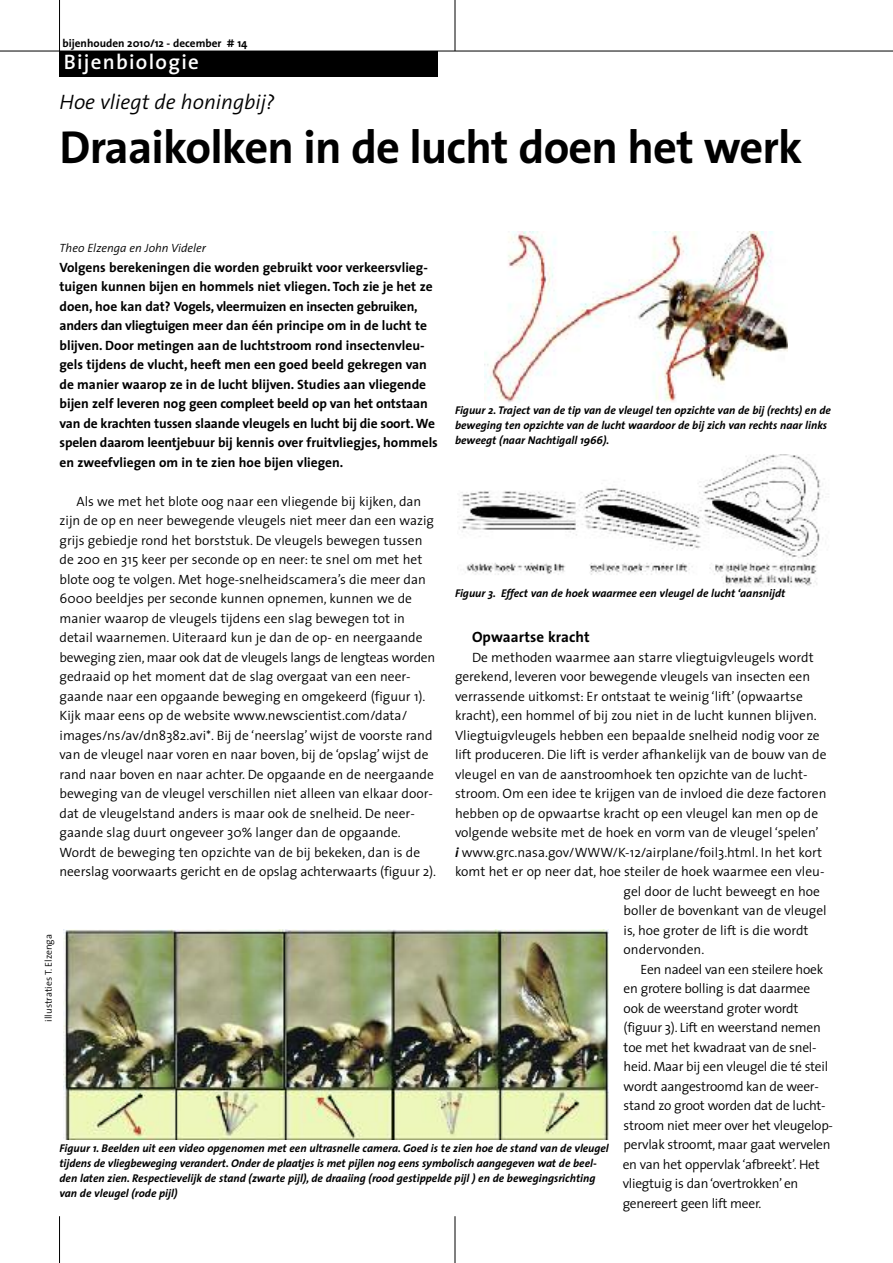
<style>
.page{position:relative;width:893px;height:1263px;background:#fff}
.page>*{position:absolute;margin:0;border:0;box-sizing:border-box;transform-origin:0 0}
.t1{font:700 46.5px "The Sans";letter-spacing:-.02em;color:#000}
.t2{font:italic 300 21px "The Sans";color:#000}
.t3{font:600 21px "The Sans";letter-spacing:.06em;color:#fff}
.t4{font:700 15px "The Sans";letter-spacing:.005em;color:#000}
.t5{font:300 13.5px/19.5px "The Sans";color:#000}
.t6{font:700 13.5px/19.5px "The Sans";color:#000}
.t7{font:300 13.5px "The Sans";letter-spacing:-.02em;color:#000}
.t8{font:italic 300 12px "The Sans";color:#000}
.t9{font:italic 700 11.25px/15px "The Sans";color:#000}
.t10{font:700 11.25px "The Sans";color:#000}
.t11{font:300 9.75px "The Sans";color:#000}
.s1{font-weight:700;font-style:italic}
</style>
<div class="page">
<hr style="left:0;top:51px;width:893px;height:1px;background:#000">
<hr style="left:59px;top:0;width:1px;height:51px;background:#000">
<hr style="left:455px;top:0;width:1px;height:51px;background:#000">
<hr style="left:59px;top:1216px;width:1px;height:47px;background:#000">
<hr style="left:455px;top:1216px;width:1px;height:47px;background:#000">
<div style="left:60px;top:51px;width:378px;height:26px;background:#000"></div>
<img style="left:485px;top:231px;width:302px;height:171px">
<img style="left:459px;top:454px;width:364px;height:133px">
<img style="left:63px;top:930px;width:546px;height:209px">
<p class="t10" style="left:63px;top:38px;width:186px">bijenhouden 2010/12 - december # 14</p>
<h2 class="t3" style="left:64px;top:54px;width:137px">Bijenbiologie</h2>
<h2 class="t2" style="left:60px;top:94px;width:217px">Hoe vliegt de honingbij?</h2>
<h1 class="t1" style="left:60px;top:129px;width:745px">Draaikolken in de lucht doen het werk</h1>
<p class="t8" style="left:60px;top:243px;width:148px">Theo Elzenga en John Videler</p>
<p class="t6" style="left:60px;top:258px;width:380px">Volgens berekeningen die worden gebruikt voor verkeersvlieg&shy;tuigen kunnen bijen en hommels niet vliegen. Toch zie je het ze doen, hoe kan dat? Vogels, vleermuizen en insecten gebruiken, anders dan vliegtuigen meer dan één principe om in de lucht te blijven. Door metingen aan de luchtstroom rond insectenvleu&shy;gels tijdens de vlucht, heeft men een goed beeld gekregen van de manier waarop ze in de lucht blijven. Studies aan vliegende bijen zelf leveren nog geen compleet beeld op van het ontstaan van de krachten tussen slaande vleugels en lucht bij die soort.We spelen daarom leentjebuur bij kennis over fruitvliegjes, hommels en zweefvliegen om in te zien hoe bijen vliegen.</p>
<p class="t5" style="left:60px;top:493px;width:378px;text-indent:17px">Als we met het blote oog naar een vliegende bij kijken, dan zijn de op en neer bewegende vleugels niet meer dan een wazig grijs gebiedje rond het borststuk. De vleugels bewegen tussen de 200 en 315 keer per seconde op en neer: te snel om met het blote oog te volgen. Met hoge-snelheidscamera’s die meer dan 6000 beeldjes per seconde kunnen opnemen, kunnen we de manier waarop de vleugels tijdens een slag bewegen tot in detail waarnemen. Uiteraard kun je dan de op- en neergaande beweging zien, maar ook dat de vleugels langs de lengteas worden gedraaid op het moment dat de slag overgaat van een neer&shy;gaande naar een opgaande beweging en omgekeerd (figuur 1).<br>Kijk maar eens op de website www.newscientist.com/data/ images/ns/av/dn8382.avi*. Bij de ‘neerslag’ wijst de voorste rand van de vleugel naar voren en naar boven, bij de ‘opslag’ wijst de rand naar boven en naar achter. De opgaande en de neergaande beweging van de vleugel verschillen niet alleen van elkaar door&shy;dat de vleugelstand anders is maar ook de snelheid. De neer&shy;gaande slag duurt ongeveer 30% langer dan de opgaande.<br>Wordt de beweging ten opzichte van de bij bekeken, dan is de neerslag voorwaarts gericht en de opslag achterwaarts (figuur 2).</p>
<p class="t9" style="left:455px;top:404px;width:377px">Figuur 2. Traject van de tip van de vleugel ten opzichte van de bij (rechts) en de beweging ten opzichte van de lucht waardoor de bij zich van rechts naar links beweegt (naar Nachtigall 1966).</p>
<p class="t9" style="left:455px;top:587px;width:332px">Figuur 3. Effect van de hoek waarmee een vleugel de lucht ‘aansnijdt</p>
<p class="t4" style="left:472px;top:631px;width:119px">Opwaartse kracht</p>
<p class="t5" style="left:472px;top:649px;width:343px">De methoden waarmee aan starre vliegtuigvleugels wordt</p>
<p class="t5" style="left:455px;top:668px;width:357px">gerekend, leveren voor bewegende vleugels van insecten een</p>
<p class="t5" style="left:455px;top:688px;width:349px">verrassende uitkomst: Er ontstaat te weinig ‘lift’ (opwaartse</p>
<p class="t5" style="left:455px;top:707px;width:363px">kracht), een hommel of bij zou niet in de lucht kunnen blijven.</p>
<p class="t5" style="left:455px;top:727px;width:366px">Vliegtuigvleugels hebben een bepaalde snelheid nodig voor ze</p>
<p class="t5" style="left:455px;top:746px;width:373px">lift produceren. Die lift is verder afhankelijk van de bouw van de</p>
<p class="t5" style="left:455px;top:766px;width:354px">vleugel en van de aanstroomhoek ten opzichte van de lucht-</p>
<p class="t5" style="left:455px;top:785px;width:373px">stroom. Om een idee te krijgen van de invloed die deze factoren</p>
<p class="t5" style="left:455px;top:805px;width:365px">hebben op de opwaartse kracht op een vleugel kan men op de</p>
<p class="t5" style="left:455px;top:824px;width:365px">volgende website met de hoek en vorm van de vleugel ‘spelen’</p>
<p class="t5" style="left:455px;top:844px;width:369px"><span class="s1">i</span> www.grc.nasa.gov/WWW/K-12/airplane/foil3.html. In het kort</p>
<p class="t5" style="left:455px;top:863px;width:371px">komt het er op neer dat, hoe steiler de hoek waarmee een vleu-</p>
<p class="t5" style="left:624px;top:883px;width:198px">gel door de lucht beweegt en hoe</p>
<p class="t5" style="left:624px;top:902px;width:205px">boller de bovenkant van de vleugel</p>
<p class="t5" style="left:624px;top:922px;width:186px">is, hoe groter de lift is die wordt</p>
<p class="t5" style="left:624px;top:941px;width:82px">ondervonden.</p>
<p class="t7" style="left:641px;top:964px;width:184px">Een nadeel van een steilere hoek</p>
<p class="t7" style="left:624px;top:984px;width:188px">en grotere bolling is dat daarmee</p>
<p class="t7" style="left:624px;top:1003px;width:176px">ook de weerstand groter wordt</p>
<p class="t7" style="left:624px;top:1023px;width:199px">(figuur 3). Lift en weerstand nemen</p>
<p class="t7" style="left:624px;top:1042px;width:194px">toe met het kwadraat van de snel-</p>
<p class="t7" style="left:624px;top:1062px;width:206px">heid. Maar bij een vleugel die té steil</p>
<p class="t7" style="left:624px;top:1081px;width:197px">wordt aangestroomd kan de weer-</p>
<p class="t7" style="left:624px;top:1101px;width:203px">stand zo groot worden dat de lucht-</p>
<p class="t7" style="left:624px;top:1120px;width:211px">stroom niet meer over het vleugelop-</p>
<p class="t7" style="left:624px;top:1140px;width:209px">pervlak stroomt, maar gaat wervelen</p>
<p class="t7" style="left:623px;top:1159px;width:199px">en van het oppervlak ‘afbreekt’. Het</p>
<p class="t7" style="left:623px;top:1179px;width:177px">vliegtuig is dan‘overtrokken’ en</p>
<p class="t7" style="left:623px;top:1198px;width:140px">genereert geen lift meer.</p>
<p class="t11" style="left:45px;top:1021px;width:89px;rotate:-90deg">illustraties T. Elzenga</p>
<p class="t9" style="left:60px;top:1142px;width:551px">Figuur 1. Beelden uit een video opgenomen met een ultrasnelle camera. Goed is te zien hoe de stand van de vleugel tijdens de vliegbeweging verandert. Onder de plaatjes is met pijlen nog eens symbolisch aangegeven wat de beel&shy;den laten zien. Respectievelijk de stand (zwarte pijl), de draaiing (rood gestippelde pijl ) en de bewegingsrichting van de vleugel (rode pijl)</p>
</div>
